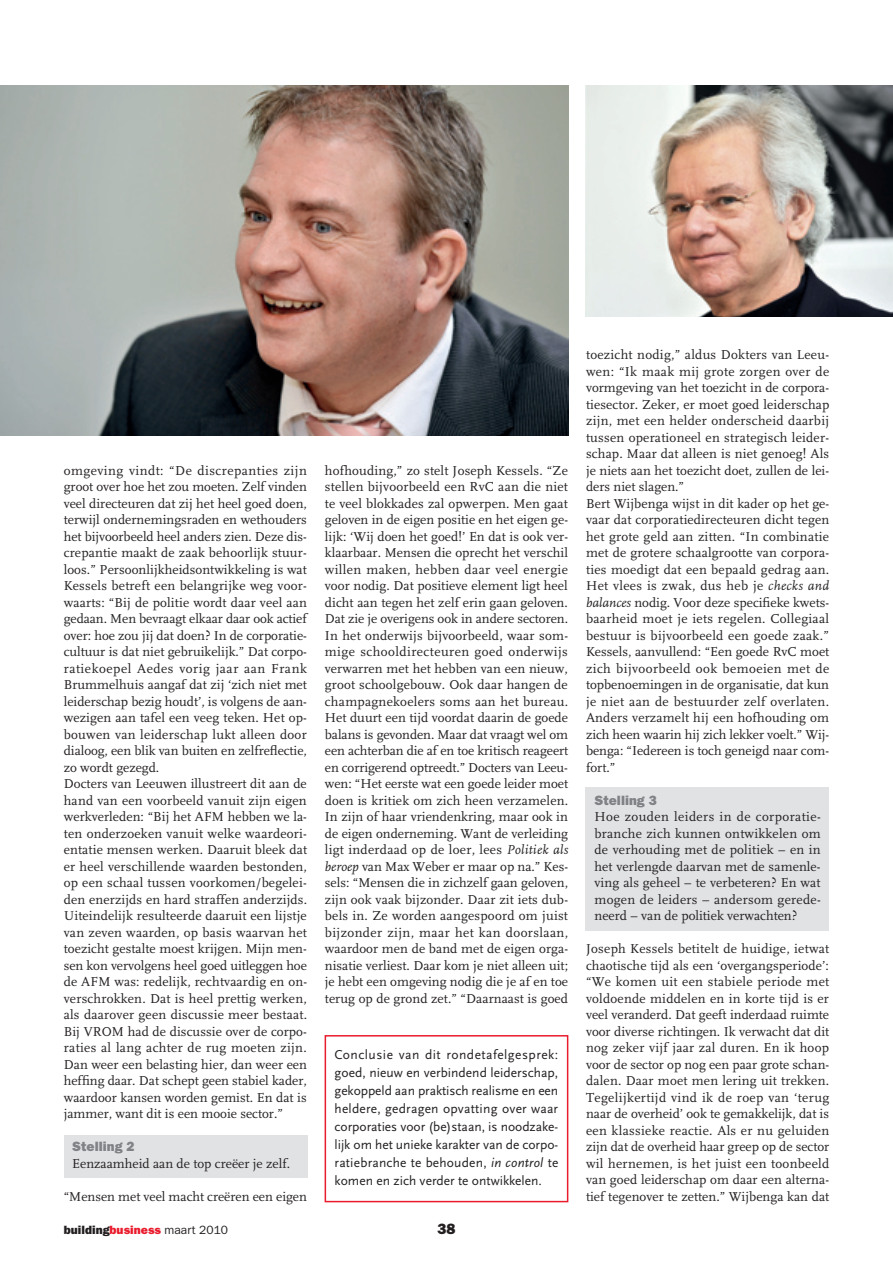
<style>
.page{position:relative;width:893px;height:1263px;background:#fff}
.page>*{position:absolute;margin:0;border:0;box-sizing:border-box;transform-origin:0 0}
.t1{font:800 15px "Franklin Gothic";color:#231f20}
.t2{font:13.5px/16.5px "FF Scala";letter-spacing:.01em;color:#231f20;text-align:justify}
.t3{font:13.5px/18px "Scala Sans";color:#231f20;text-align:justify}
.t4{font:800 13.5px "Franklin Gothic";color:#808285}
.t5{font:12px "Franklin Gothic";color:#231f20}
.s1{font-style:italic}
.s2{font-weight:800}
.s3{font-weight:800;color:#e91b2c}
</style>
<div class="page">
<div style="left:585px;top:787px;width:244px;height:144px;background:#e1e2e4"></div>
<div style="left:64px;top:1135px;width:244px;height:42px;background:#e1e2e4"></div>
<img style="left:0;top:85px;width:568px;height:351px">
<img style="left:585px;top:85px;width:308px;height:231px">
<div style="left:325px;top:1035px;width:243px;height:167px;border:2px solid #e91b2c"></div>
<p class="t2" style="left:64px;top:462px;width:245px;text-align:left">omgeving vindt: “De discrepanties zijn groot over hoe het zou moeten. Zelf vinden veel directeuren dat zij het heel goed doen, terwijl ondernemingsraden en wethouders het bijvoorbeeld heel anders zien. Deze dis&shy;crepantie maakt de zaak behoorlijk stuur&shy;loos.” Persoonlijkheidsontwikkeling is wat Kessels betreft een belangrijke weg voor&shy;waarts: “Bij de politie wordt daar veel aan gedaan. Men bevraagt elkaar daar ook actief over: hoe zou jij dat doen? In de corporatie&shy;cultuur is dat niet gebruikelijk.” Dat corpo&shy;ratiekoepel Aedes vorig jaar aan Frank Brummelhuis aangaf dat zij ‘zich niet met leiderschap bezig houdt’, is volgens de aan&shy;wezigen aan tafel een veeg teken. Het op&shy;bouwen van leiderschap lukt alleen door dialoog, een blik van buiten en zelfreflectie, zo wordt gezegd.<br>Docters van Leeuwen illustreert dit aan de hand van een voorbeeld vanuit zijn eigen werkverleden: “Bij het AFM hebben we la&shy;ten onderzoeken vanuit welke waardeori&shy;ëntatie mensen werken. Daaruit bleek dat er heel verschillende waarden bestonden, op een schaal tussen voorkomen/begelei&shy;den enerzijds en hard straffen anderzijds.<br>Uiteindelijk resulteerde daaruit een lijstje van zeven waarden, op basis waarvan het toezicht gestalte moest krijgen. Mijn men&shy;sen kon vervolgens heel goed uitleggen hoe de AFM was: redelijk, rechtvaardig en on&shy;verschrokken. Dat is heel prettig werken, als daarover geen discussie meer bestaat.<br>Bij VROM had de discussie over de corpo&shy;raties al lang achter de rug moeten zijn.<br>Dan weer een belasting hier, dan weer een heffing daar. Dat schept geen stabiel kader, waardoor kansen worden gemist. En dat is jammer, want dit is een mooie sector.”</p>
<p class="t4" style="left:72px;top:1139px;width:64px">Stelling 2</p>
<p class="t2" style="left:72px;top:1155px;width:219px">Eenzaamheid aan de top creëer je zelf.</p>
<p class="t2" style="left:64px;top:1188px;width:245px">“Mensen met veel macht creëren een eigen</p>
<p class="t2" style="left:325px;top:462px;width:245px">hofhouding,” zo stelt Joseph Kessels. “Ze stellen bijvoorbeeld een RvC aan die niet te veel blokkades zal opwerpen. Men gaat geloven in de eigen positie en het eigen ge&shy;lijk: ‘Wij doen het goed!’ En dat is ook ver&shy;klaarbaar. Mensen die oprecht het verschil willen maken, hebben daar veel energie voor nodig. Dat positieve element ligt heel dicht aan tegen het zelf erin gaan geloven.<br>Dat zie je overigens ook in andere sectoren.<br>In het onderwijs bijvoorbeeld, waar som&shy;mige schooldirecteuren goed onderwijs verwarren met het hebben van een nieuw, groot schoolgebouw. Ook daar hangen de champagnekoelers soms aan het bureau.<br>Het duurt een tijd voordat daarin de goede balans is gevonden. Maar dat vraagt wel om een achterban die af en toe kritisch reageert en corrigerend optreedt.” Docters van Leeu&shy;wen: “Het eerste wat een goede leider moet doen is kritiek om zich heen verzamelen.<br>In zijn of haar vriendenkring, maar ook in de eigen onderneming. Want de verleiding ligt inderdaad op de loer, lees <span class="s1">Politiek als beroep</span> van Max Weber er maar op na.” Kes&shy;sels: “Mensen die in zichzelf gaan geloven, zijn ook vaak bijzonder. Daar zit iets dub&shy;bels in. Ze worden aangespoord om juist bijzonder zijn, maar het kan doorslaan, waardoor men de band met de eigen orga&shy;nisatie verliest. Daar kom je niet alleen uit; je hebt een omgeving nodig die je af en toe terug op de grond zet.” “Daarnaast is goed</p>
<p class="t3" style="left:335px;top:1046px;width:225px">Conclusie van dit rondetafelgesprek: goed, nieuw en verbindend leiderschap, gekoppeld aan praktisch realisme en een heldere, gedragen opvatting over waar corporaties voor (be)staan, is noodzake&shy;lijk om het unieke karakter van de corpo&shy;ratiebranche te behouden, <span class="s1">in control</span> te komen en zich verder te ontwikkelen.</p>
<p class="t5" style="left:64px;top:1223px;width:166px"><span class="s2">building</span><span class="s3">business</span> maart 2010</p>
<p class="t1" style="left:437px;top:1220px;width:19px">38</p>
<p class="t2" style="left:586px;top:347px;width:245px;text-align:left">toezicht nodig,” aldus Dokters van Leeu&shy;wen: “Ik maak mij grote zorgen over de vormgeving van het toezicht in de corpora&shy;tiesector. Zeker, er moet goed leiderschap zijn, met een helder onderscheid daarbij tussen operationeel en strategisch leider&shy;schap. Maar dat alleen is niet genoeg! Als je niets aan het toezicht doet, zullen de lei&shy;ders niet slagen.”<br>Bert Wijbenga wijst in dit kader op het ge&shy;vaar dat corporatiedirecteuren dicht tegen het grote geld aan zitten. “In combinatie met de grotere schaalgrootte van corpora&shy;ties moedigt dat een bepaald gedrag aan.<br>Het vlees is zwak, dus heb je <span class="s1">checks and balances</span> nodig. Voor deze specifieke kwets&shy;baarheid moet je iets regelen. Collegiaal bestuur is bijvoorbeeld een goede zaak.” Kessels, aanvullend: “Een goede RvC moet zich bijvoorbeeld ook bemoeien met de topbenoemingen in de organisatie, dat kun je niet aan de bestuurder zelf overlaten.<br>Anders verzamelt hij een hofhouding om zich heen waarin hij zich lekker voelt.” Wij&shy;benga: “Iedereen is toch geneigd naar com&shy;fort.”</p>
<p class="t4" style="left:595px;top:792px;width:64px">Stelling 3</p>
<p class="t2" style="left:595px;top:809px;width:228px">Hoe zouden leiders in de corporatie&shy;branche zich kunnen ontwikkelen om de verhouding met de politiek – en in het verlengde daarvan met de samenle&shy;ving als geheel – te verbeteren? En wat mogen de leiders – andersom gerede&shy;neerd – van de politiek verwachten?</p>
<p class="t2" style="left:586px;top:941px;width:245px">Joseph Kessels betitelt de huidige, ietwat chaotische tijd als een ‘overgangsperiode’: “We komen uit een stabiele periode met voldoende middelen en in korte tijd is er veel veranderd. Dat geeft inderdaad ruimte voor diverse richtingen. Ik verwacht dat dit nog zeker vijf jaar zal duren. En ik hoop voor de sector op nog een paar grote schan&shy;dalen. Daar moet men lering uit trekken.<br>Tegelijkertijd vind ik de roep van ‘terug naar de overheid’ ook te gemakkelijk, dat is een klassieke reactie. Als er nu geluiden zijn dat de overheid haar greep op de sector wil hernemen, is het juist een toonbeeld van goed leiderschap om daar een alterna&shy;tief tegenover te zetten.” Wijbenga kan dat</p>
</div>
